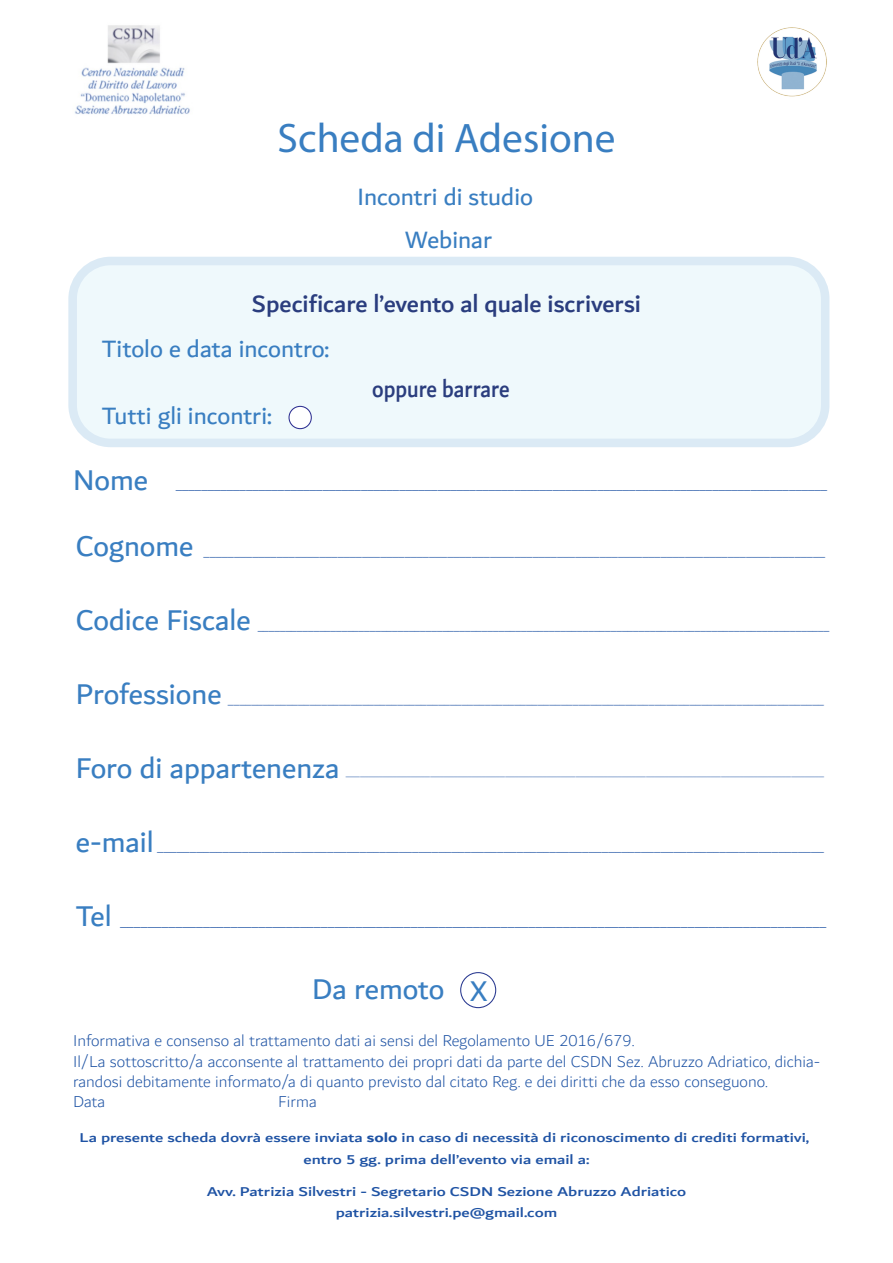
<style>
.page{position:relative;width:893px;height:1263px;background:#fff}
.page>*{position:absolute;margin:0;border:0;box-sizing:border-box;transform-origin:0 0}
.t1{font:41.4px "Myriad Pro";color:#397ec1}
.t2{font:30.75px "Dubai";color:#397ec1}
.t3{font:25.5px "Dubai";color:#397ec1}
.t4{font:500 25.5px "Dubai";color:#2a3d7e}
.t5{font:500 25.5px "Dubai";color:#2a3d7e;scale:.87 1}
.t6{font:300 16.95px/20.4px "Dubai";color:#1e53a4}
.t7{font:500 13.8px/21.1px "Dubai";color:#1f53a4;text-align:center;scale:1.25 1}
.t8{font:13.8px "Myriad Pro";color:#1e53a4}
.t9{font:13.65px "Myriad Pro";color:#1e53a4;scale:.93 1}
.t10{font:13.05px "Myriad Pro";color:#1e53a4}
.t11{font:12.75px "Myriad Pro";color:#1e53a4;scale:.96 1}
.t12{font:12.75px "Myriad Pro";color:#1e53a4;scale:.88 1}
.t13{font:11.7px "Myriad Pro";color:#1e53a4}
.t14{font:9.45px "Myriad Pro";color:#1e53a4}
.s1{font-weight:700}
</style>
<div class="page">
<div style="left:73px;top:261px;width:752px;height:182px;background:#eff9fc;border-radius:38px"></div>
<div style="left:68px;top:257px;width:761px;height:190px;border:9px solid #1074bc;border-radius:38px"></div>
<img style="left:75px;top:25px;width:115px;height:89px">
<img style="left:757px;top:27px;width:70px;height:70px">
<div style="left:460px;top:972px;width:36px;height:36px;border:1px solid #283890;border-radius:50%"></div>
<div style="left:289px;top:406px;width:22px;height:23px;background:#fff;border-radius:50%"></div>
<div style="left:288px;top:406px;width:24px;height:23px;border:1px solid #2e3092;border-radius:50%"></div>
<h1 class="t1" style="left:277px;top:113px;width:339px">Scheda di Adesione</h1>
<h3 class="t3" style="left:358px;top:182px;width:177px">Incontri di studio</h3>
<h3 class="t3" style="left:405px;top:224px;width:89px">Webinar</h3>
<h3 class="t4" style="left:252px;top:288px;width:390px">Specificare l’evento al quale iscriversi</h3>
<h3 class="t3" style="left:102px;top:333px;width:229px">Titolo e data incontro:</h3>
<h3 class="t3" style="left:102px;top:400px;width:172px">Tutti gli incontri:</h3>
<h3 class="t5" style="left:372px;top:373px;width:159px">oppure barrare</h3>
<h2 class="t2" style="left:73px;top:462px;width:76px">Nome</h2>
<p class="t9" style="left:176px;top:476px;width:702px">______________________________________________________________________________________________________</p>
<h2 class="t2" style="left:76px;top:528px;width:119px">Cognome</h2>
<p class="t11" style="left:204px;top:544px;width:649px">______________________________________________________________________________________________________</p>
<h2 class="t2" style="left:76px;top:602px;width:176px">Codice Fiscale</h2>
<p class="t12" style="left:258px;top:618px;width:651px">______________________________________________________________________________________________________</p>
<h2 class="t2" style="left:76px;top:675px;width:147px">Professione</h2>
<p class="t13" style="left:228px;top:693px;width:598px">______________________________________________________________________________________________________</p>
<h2 class="t2" style="left:76px;top:749px;width:265px">Foro di appartenenza</h2>
<p class="t14" style="left:346px;top:766px;width:480px">______________________________________________________________________________________________________</p>
<h2 class="t2" style="left:76px;top:823px;width:79px">e-mail</h2>
<p class="t10" style="left:157px;top:838px;width:668px">______________________________________________________________________________________________________</p>
<h2 class="t2" style="left:76px;top:897px;width:37px">Tel</h2>
<p class="t8" style="left:120px;top:913px;width:708px">______________________________________________________________________________________________________</p>
<h2 class="t2" style="left:312px;top:971px;width:134px">Da remoto</h2>
<h2 class="t2" style="left:470px;top:972px;width:19px">X</h2>
<p class="t6" style="left:73px;top:1031px;width:748px">Informativa e consenso al trattamento dati ai sensi del Regolamento UE 2016/679.<br>Il/La sottoscritto/a acconsente al trattamento dei propri dati da parte del CSDN Sez. Abruzzo Adriatico, dichia&shy;randosi debitamente informato/a di quanto previsto dal citato Reg. e dei diritti che da esso conseguono.<br>Data</p>
<p class="t6" style="left:278px;top:1092px;width:40px">Firma</p>
<p class="t7" style="left:80px;top:1127px;width:585px">La presente scheda dovrà essere inviata <span class="s1">solo</span> in caso di necessità di riconoscimento di crediti formativi, entro 5 gg. prima dell’evento via email a:</p>
<p class="t7" style="left:207px;top:1180px;width:385px">Avv. Patrizia Silvestri - Segretario CSDN Sezione Abruzzo Adriatico patrizia.silvestri.pe@gmail.com</p>
</div>
